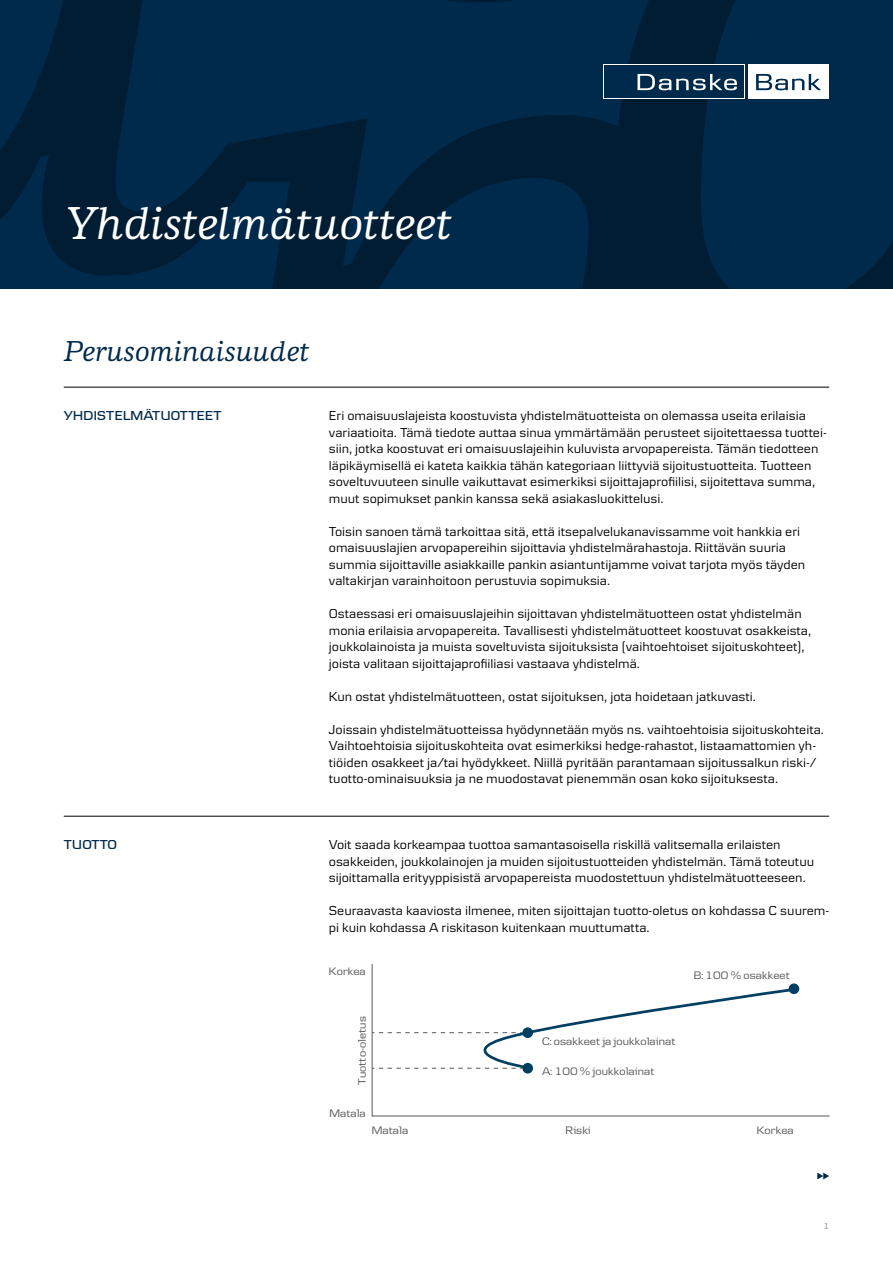
<style>
.page{position:relative;width:893px;height:1263px;background:#fff}
.page>*{position:absolute;margin:0;border:0;box-sizing:border-box;transform-origin:0 0}
.DB_Newsletter_Headli{font:italic 500 48px "Danske Human";color:#fff}
.DB_Newsletter_Headli-2{font:italic 500 30px "Danske Human";color:#002a4b}
.DB_Newsletter_Bodyco{font:13.5px/16.5px "Danske Textv 2";color:#000}
.DB_Newsletter_Subhea{font:600 13.5px "Danske Headline";letter-spacing:.02em;color:#002a4b}
.t1{font:11.25px "Danske Headline";letter-spacing:.01em;color:#58595b}
.DB_A5_Pagina_White_R{font:9px "Danske Text";color:#869292}
</style>
<div class="page">
<hr style="left:64px;top:387px;width:765px;height:1px;background:#000">
<hr style="left:64px;top:816px;width:765px;height:1px;background:#000">
<svg style="left:817px;top:1172px;width:12px;height:7px"></svg>
<svg style="left:0;top:0;width:893px;height:288px;background:#002542"></svg>
<div style="left:748px;top:64px;width:81px;height:34px;background:#fff"></div>
<svg style="left:603px;top:64px;width:142px;height:34px"></svg>
<div style="left:604px;top:65px;width:140px;height:32px;background:#002a4b"></div>
<svg style="left:637px;top:74px;width:100px;height:16px"></svg>
<svg style="left:756px;top:74px;width:65px;height:16px"></svg>
<svg style="left:371px;top:965px;width:458px;height:152px"></svg>
<svg style="left:372px;top:987px;width:421px;height:83px"></svg>
<p class="DB_Newsletter_Headli" style="left:64px;top:196px;width:390px">Yhdistelmätuotteet</p>
<p class="DB_Newsletter_Headli-2" style="left:64px;top:335px;width:248px">Perusominaisuudet</p>
<p class="DB_Newsletter_Subhea" style="left:64px;top:408px;width:159px">YHDISTELMÄTUOTTEET</p>
<p class="DB_Newsletter_Bodyco" style="left:329px;top:407px;width:499px">Eri omaisuuslajeista koostuvista yhdistelmätuotteista on olemassa useita erilaisia variaatioita. Tämä tiedote auttaa sinua ymmärtämään perusteet sijoitettaessa tuottei&shy;siin, jotka koostuvat eri omaisuuslajeihin kuluvista arvopapereista. Tämän tiedotteen läpikäymisellä ei kateta kaikkia tähän kategoriaan liittyviä sijoitustuotteita. Tuotteen soveltuvuuteen sinulle vaikuttavat esimerkiksi sijoittajaprofiilisi, sijoitettava summa, muut sopimukset pankin kanssa sekä asiakasluokittelusi.</p>
<p class="DB_Newsletter_Bodyco" style="left:329px;top:523px;width:478px">Toisin sanoen tämä tarkoittaa sitä, että itsepalvelukanavissamme voit hankkia eri omaisuuslajien arvopapereihin sijoittavia yhdistelmärahastoja. Riittävän suuria summia sijoittaville asiakkaille pankin asiantuntijamme voivat tarjota myös täyden valtakirjan varainhoitoon perustuvia sopimuksia.</p>
<p class="DB_Newsletter_Bodyco" style="left:329px;top:605px;width:484px">Ostaessasi eri omaisuuslajeihin sijoittavan yhdistelmätuotteen ostat yhdistelmän monia erilaisia arvopapereita. Tavallisesti yhdistelmätuotteet koostuvat osakkeista, joukkolainoista ja muista soveltuvista sijoituksista (vaihtoehtoiset sijoituskohteet), joista valitaan sijoittajaprofiiliasi vastaava yhdistelmä.</p>
<p class="DB_Newsletter_Bodyco" style="left:329px;top:688px;width:429px">Kun ostat yhdistelmätuotteen, ostat sijoituksen, jota hoidetaan jatkuvasti.</p>
<p class="DB_Newsletter_Bodyco" style="left:329px;top:721px;width:497px">Joissain yhdistelmätuotteissa hyödynnetään myös ns. vaihtoehtoisia sijoituskohteita.<br>Vaihtoehtoisia sijoituskohteita ovat esimerkiksi hedge-rahastot, listaamattomien yh&shy;tiöiden osakkeet ja/tai hyödykkeet. Niillä pyritään parantamaan sijoitussalkun riski-/ tuotto-ominaisuuksia ja ne muodostavat pienemmän osan koko sijoituksesta.</p>
<p class="DB_Newsletter_Subhea" style="left:64px;top:837px;width:55px">TUOTTO</p>
<p class="DB_Newsletter_Bodyco" style="left:329px;top:836px;width:487px">Voit saada korkeampaa tuottoa samantasoisella riskillä valitsemalla erilaisten osakkeiden, joukkolainojen ja muiden sijoitustuotteiden yhdistelmän. Tämä toteutuu sijoittamalla erityyppisistä arvopapereista muodostettuun yhdistelmätuotteeseen.</p>
<p class="DB_Newsletter_Bodyco" style="left:329px;top:902px;width:502px">Seuraavasta kaaviosta ilmenee, miten sijoittajan tuotto-oletus on kohdassa C suurem&shy;pi kuin kohdassa A riskitason kuitenkaan muuttumatta.</p>
<p class="t1" style="left:329px;top:965px;width:38px">Korkea</p>
<p class="t1" style="left:355px;top:1085px;width:70px;rotate:-90deg">Tuotto-oletus</p>
<p class="t1" style="left:329px;top:1106px;width:38px">Matala</p>
<p class="t1" style="left:694px;top:969px;width:97px">B: 100 % osakkeet</p>
<p class="t1" style="left:542px;top:1034px;width:135px">C: osakkeet ja joukkolainat</p>
<p class="t1" style="left:542px;top:1064px;width:114px">A: 100 % joukkolainat</p>
<p class="t1" style="left:566px;top:1123px;width:27px">Riski</p>
<p class="t1" style="left:372px;top:1123px;width:38px">Matala</p>
<p class="t1" style="left:757px;top:1123px;width:38px">Korkea</p>
<p class="DB_A5_Pagina_White_R" style="left:823px;top:1221px;width:7px">1</p>
</div>
